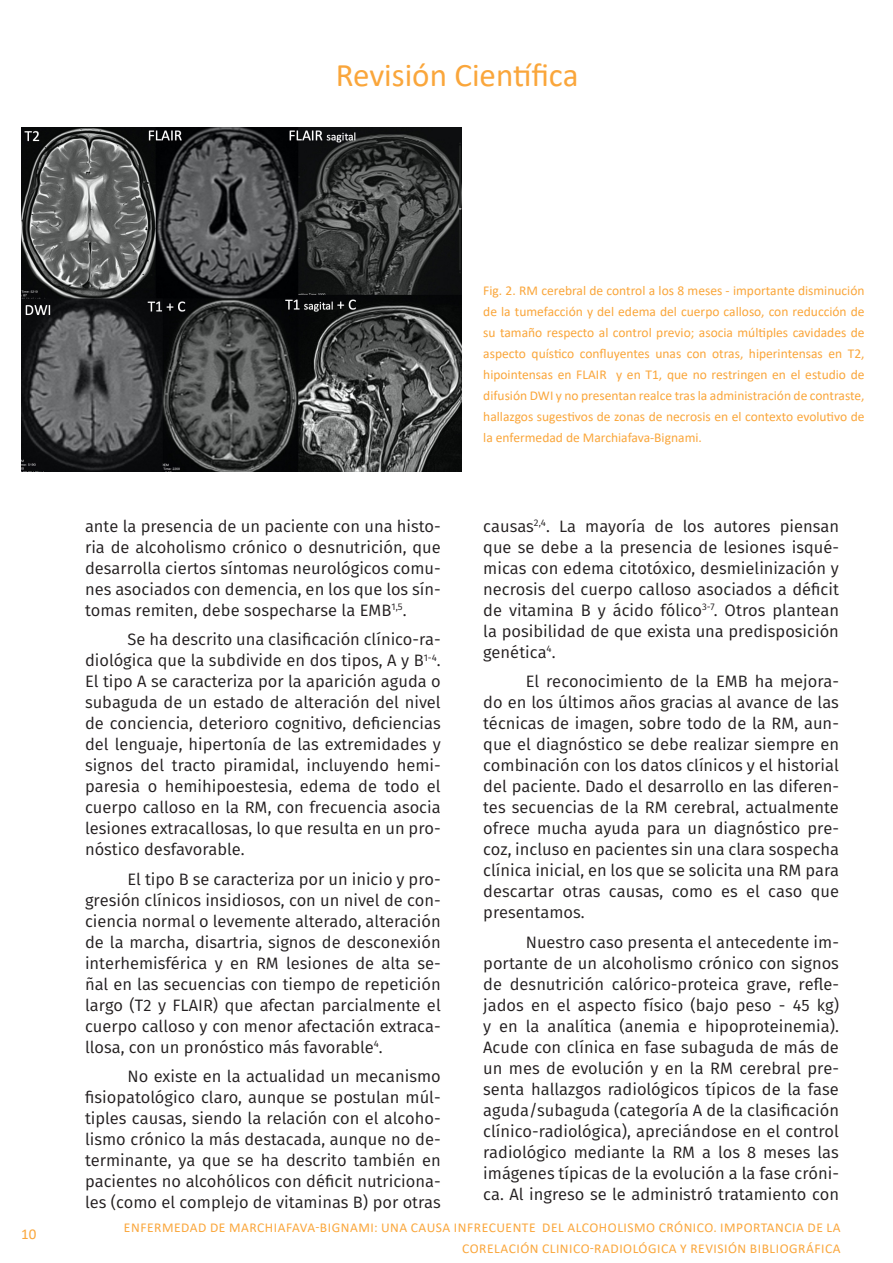
<style>
.page{position:relative;width:893px;height:1263px;background:#fff}
.page>*{position:absolute;margin:0;border:0;box-sizing:border-box;transform-origin:0 0}
.t1{font:33px "Calibri";color:#faa63b}
.Texto{font:16.5px/21px "Fira Sans";color:#231f20;text-align:justify}
.t2{font:15px "Calibri";color:#faa63b}
.Pie_de_imagen{font:13.5px/21px "Calibri";letter-spacing:.04em;color:#faa63b;text-align:right}
</style>
<div class="page">
<img style="left:21px;top:128px;width:441px;height:343px">
<h1 class="t1" style="left:336px;top:53px;width:244px">Revisión Científica</h1>
<p class="t2" style="left:21px;top:1223px;width:17px">10</p>
<p class="Texto" style="left:85px;top:515px;width:357px">ante la presencia de un paciente con una histo&shy;ria de alcoholismo crónico o desnutrición, que desarrolla ciertos síntomas neurológicos comu&shy;nes asociados con demencia, en los que los sín&shy;tomas remiten, debe sospecharse la EMB<sup>1,5</sup>.</p>
<p class="Texto" style="left:85px;top:629px;width:357px;text-indent:43px">Se ha descrito una clasificación clínico-ra&shy;diológica que la subdivide en dos tipos, A y B<sup>1-4</sup>.<br>El tipo A se caracteriza por la aparición aguda o subaguda de un estado de alteración del nivel de conciencia, deterioro cognitivo, deficiencias del lenguaje, hipertonía de las extremidades y signos del tracto piramidal, incluyendo hemi&shy;paresia o hemihipoestesia, edema de todo el cuerpo calloso en la RM, con frecuencia asocia lesiones extracallosas, lo que resulta en un pro&shy;nóstico desfavorable.</p>
<p class="Texto" style="left:85px;top:868px;width:357px;text-indent:43px">El tipo B se caracteriza por un inicio y pro&shy;gresión clínicos insidiosos, con un nivel de con&shy;ciencia normal o levemente alterado, alteración de la marcha, disartria, signos de desconexión interhemisférica y en RM lesiones de alta se&shy;ñal en las secuencias con tiempo de repetición largo (T2 y FLAIR) que afectan parcialmente el cuerpo calloso y con menor afectación extraca&shy;llosa, con un pronóstico más favorable<sup>4</sup>.</p>
<p class="Texto" style="left:85px;top:1066px;width:357px;text-indent:43px">No existe en la actualidad un mecanismo fisiopatológico claro, aunque se postulan múl&shy;tiples causas, siendo la relación con el alcoho&shy;lismo crónico la más destacada, aunque no de&shy;terminante, ya que se ha descrito también en pacientes no alcohólicos con déficit nutriciona&shy;les (como el complejo de vitaminas B) por otras</p>
<p class="Pie_de_imagen" style="left:483px;top:280px;width:383px;text-align:justify">Fig. 2. RM cerebral de control a los 8 meses - importante disminución de la tumefacción y del edema del cuerpo calloso, con reducción de su tamaño respecto al control previo; asocia múltiples cavidades de aspecto quístico confluyentes unas con otras, hiperintensas en T2, hipointensas en FLAIR y en T1, que no restringen en el estudio de difusión DWI y no presentan realce tras la administración de contraste, hallazgos sugestivos de zonas de necrosis en el contexto evolutivo de la enfermedad de Marchiafava-Bignami.</p>
<p class="Texto" style="left:483px;top:515px;width:357px">causas<sup>2,4</sup>. La mayoría de los autores piensan que se debe a la presencia de lesiones isqué&shy;micas con edema citotóxico, desmielinización y necrosis del cuerpo calloso asociados a déficit de vitamina B y ácido fólico<sup>3-7</sup>. Otros plantean la posibilidad de que exista una predisposición genética<sup>4</sup>.</p>
<p class="Texto" style="left:483px;top:671px;width:357px;text-indent:43px">El reconocimiento de la EMB ha mejora&shy;do en los últimos años gracias al avance de las técnicas de imagen, sobre todo de la RM, aun&shy;que el diagnóstico se debe realizar siempre en combinación con los datos clínicos y el historial del paciente. Dado el desarrollo en las diferen&shy;tes secuencias de la RM cerebral, actualmente ofrece mucha ayuda para un diagnóstico pre&shy;coz, incluso en pacientes sin una clara sospecha clínica inicial, en los que se solicita una RM para descartar otras causas, como es el caso que presentamos.</p>
<p class="Texto" style="left:483px;top:931px;width:357px;text-indent:43px">Nuestro caso presenta el antecedente im&shy;portante de un alcoholismo crónico con signos de desnutrición calórico-proteica grave, refle&shy;jados en el aspecto físico (bajo peso - 45 kg) y en la analítica (anemia e hipoproteinemia).<br>Acude con clínica en fase subaguda de más de un mes de evolución y en la RM cerebral pre&shy;senta hallazgos radiológicos típicos de la fase aguda/subaguda (categoría A de la clasificación clínico-radiológica), apreciándose en el control radiológico mediante la RM a los 8 meses las imágenes típicas de la evolución a la fase cróni&shy;ca. Al ingreso se le administró tratamiento con</p>
<p class="Pie_de_imagen" style="left:124px;top:1217px;width:718px">ENFERMEDAD DE MARCHIAFAVA-BIGNAMI: UNA CAUSA INFRECUENTE DEL ALCOHOLISMO CRÓNICO. IMPORTANCIA DE LA<br>CORELACIÓN CLINICO-RADIOLÓGICA Y REVISIÓN BIBLIOGRÁFICA</p>
</div>
